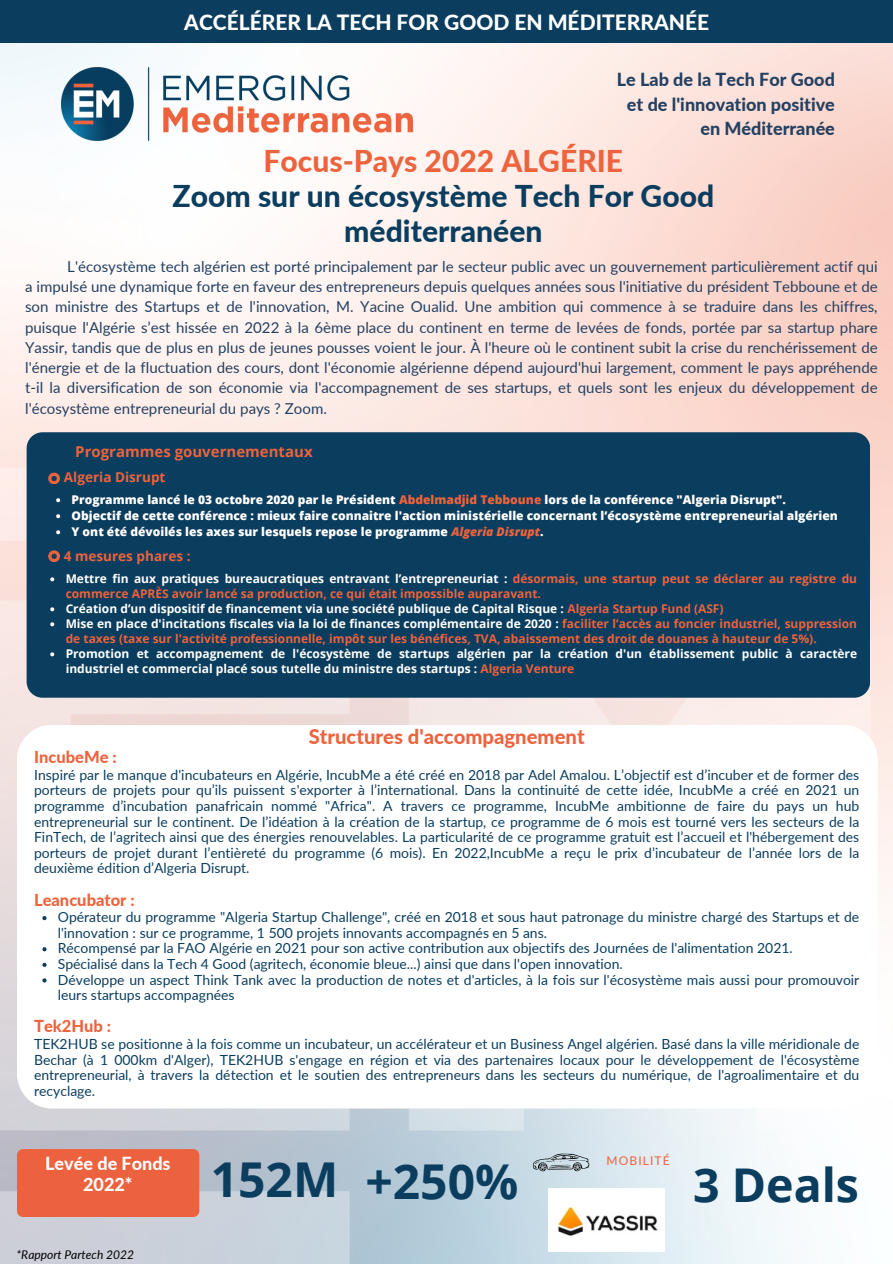
<style>
.page{position:relative;width:893px;height:1264px;background:#fff}
.page>*{position:absolute;margin:0;border:0;box-sizing:border-box;transform-origin:0 0}
.t1{font:700 48px "Open Sans";color:#0b3d5e}
.t2{font:700 46.5px "Open Sans";color:#0b3d5e}
.t3{font:800 30px/34.8px "Lato";color:#0b3d5e;text-align:center}
.t4{font:800 30px "Lato";color:#ed633e}
.t5{font:800 21px "Lato";color:#fff}
.t6{font:800 20.25px "Lato";color:#ed633e}
.t7{font:800 18px "Lato";color:#244061}
.t8{font:800 18px "Lato";color:#fff}
.t9{font:800 16.5px "Lato";color:#ed633e}
.t10{font:15px/20.2px "Lato";color:#244061;text-align:justify}
.t11{font:700 15px "Open Sans";color:#ed633e}
.t12{font:13.95px/15.6px "Lato";color:#0b3d5e;text-align:justify}
.t13{font:700 13.5px "Open Sans";color:#ed633e}
.t14{font:700 12px/15px "Open Sans";color:#ed633e}
.t15{font:800 12px "Open Sans";color:#fff}
.t16{font:700 12px/15px "Open Sans";color:#fff}
.t17{font:italic 12px "Lato";color:#000}
.t18{font:12px "Lato";letter-spacing:.095em;color:#ed633e}
.s1{color:#ed633e}
.s2{font-style:italic;color:#ed633e}
.s3{color:#fff}
</style>
<div class="page">
<img style="left:0;top:42px;width:892px;height:862px">
<img style="left:62px;top:67px;width:351px;height:74px">
<img style="left:0;top:469px;width:870px;height:794px">
<div style="left:0;top:0;width:892px;height:42px;background:#0b3d5e"></div>
<div style="left:17px;top:724px;width:860px;height:384px;background:#fff;border-radius:35px"></div>
<div style="left:27px;top:432px;width:843px;height:265px;background:#0b3d5e;border-radius:16px"></div>
<svg style="left:48px;top:472px;width:12px;height:12px"></svg>
<svg style="left:48px;top:550px;width:12px;height:12px"></svg>
<div style="left:17px;top:1148px;width:182px;height:68px;background:#ed623e;border-radius:6px"></div>
<svg style="left:50px;top:577px;width:4px;height:4px"></svg>
<svg style="left:50px;top:607px;width:4px;height:4px"></svg>
<svg style="left:50px;top:622px;width:4px;height:4px"></svg>
<svg style="left:50px;top:652px;width:4px;height:4px"></svg>
<svg style="left:533px;top:1152px;width:56px;height:19px"></svg>
<svg style="left:42px;top:916px;width:5px;height:4px"></svg>
<svg style="left:42px;top:947px;width:5px;height:4px"></svg>
<svg style="left:42px;top:962px;width:5px;height:4px"></svg>
<svg style="left:42px;top:978px;width:5px;height:4px"></svg>
<svg style="left:56px;top:498px;width:4px;height:4px"></svg>
<svg style="left:56px;top:514px;width:4px;height:4px"></svg>
<svg style="left:56px;top:530px;width:4px;height:4px"></svg>
<img style="left:548px;top:1188px;width:116px;height:63px">
<p class="t5" style="left:184px;top:9px;width:526px">ACCÉLÉRER LA TECH FOR GOOD EN MÉDITERRANÉE</p>
<p class="t7" style="left:616px;top:68px;width:220px">Le Lab de la Tech For Good</p>
<p class="t7" style="left:627px;top:93px;width:209px">et de l'innovation positive</p>
<p class="t7" style="left:700px;top:117px;width:136px">en Méditerranée</p>
<p class="t4" style="left:263px;top:143px;width:361px">Focus-Pays 2022 ALGÉRIE</p>
<p class="t3" style="left:172px;top:178px;width:543px">Zoom sur un écosystème Tech For Good méditerranéen</p>
<p class="t10" style="left:25px;top:256px;width:854px;text-indent:42px">L'écosystème tech algérien est porté principalement par le secteur public avec un gouvernement particulièrement actif qui a impulsé une dynamique forte en faveur des entrepreneurs depuis quelques années sous l'initiative du président Tebboune et de son ministre des Startups et de l'innovation, M. Yacine Oualid. Une ambition qui commence à se traduire dans les chiffres, puisque l'Algérie s’est hissée en 2022 à la 6ème place du continent en terme de levées de fonds, portée par sa startup phare Yassir, tandis que de plus en plus de jeunes pousses voient le jour. À l'heure où le continent subit la crise du renchérissement de l'énergie et de la fluctuation des cours, dont l'économie algérienne dépend aujourd'hui largement, comment le pays appréhende t-il la diversification de son économie via l'accompagnement de ses startups, et quels sont les enjeux du développement de l'écosystème entrepreneurial du pays ? Zoom.</p>
<p class="t11" style="left:75px;top:441px;width:239px">Programmes gouvernementaux</p>
<p class="t13" style="left:64px;top:467px;width:103px">Algeria Disrupt</p>
<p class="t15" style="left:72px;top:491px;width:716px">Programme lancé le 03 octobre 2020 par le Président <span class="s1">Abdelmadjid Tebboune</span> lors de la conférence "Algeria Disrupt".</p>
<p class="t15" style="left:72px;top:507px;width:767px">Objectif de cette conférence : mieux faire connaitre l'action ministérielle concernant l’écosystème entrepreneurial algérien</p>
<p class="t15" style="left:72px;top:523px;width:473px">Y ont été dévoilés les axes sur lesquels repose le programme <span class="s2">Algeria Disrupt</span>.</p>
<p class="t13" style="left:64px;top:547px;width:128px">4 mesures phares :</p>
<p class="t14" style="left:66px;top:571px;width:793px"><span class="s3">Mettre fin aux pratiques bureaucratiques entravant l’entrepreneuriat :</span> désormais, une startup peut se déclarer au registre du commerce APRÈS avoir lancé sa production, ce qui était impossible auparavant.</p>
<p class="t16" style="left:66px;top:601px;width:659px">Création d’un dispositif de financement via une société publique de Capital Risque : <span class="s1">Algeria Startup Fund (ASF)</span></p>
<p class="t14" style="left:66px;top:616px;width:792px"><span class="s3">Mise en place d'incitations fiscales via la loi de finances complémentaire de 2020 :</span> faciliter l’accès au foncier industriel, suppression de taxes (taxe sur l'activité professionnelle, impôt sur les bénéfices, TVA, abaissement des droit de douanes à hauteur de 5%).</p>
<p class="t16" style="left:66px;top:646px;width:792px">Promotion et accompagnement de l'écosystème de startups algérien par la création d'un établissement public à caractère industriel et commercial placé sous tutelle du ministre des startups : <span class="s1">Algeria Venture</span></p>
<p class="t6" style="left:309px;top:723px;width:277px">Structures d'accompagnement</p>
<p class="t9" style="left:34px;top:747px;width:84px">IncubeMe :</p>
<p class="t12" style="left:34px;top:766px;width:826px">Inspiré par le manque d'incubateurs en Algérie, IncubMe a été créé en 2018 par Adel Amalou. L’objectif est d’incuber et de former des porteurs de projets pour qu’ils puissent s'exporter à l’international. Dans la continuité de cette idée, IncubMe a créé en 2021 un programme d’incubation panafricain nommé "Africa". A travers ce programme, IncubMe ambitionne de faire du pays un hub entrepreneurial sur le continent. De l’idéation à la création de la startup, ce programme de 6 mois est tourné vers les secteurs de la FinTech, de l’agritech ainsi que des énergies renouvelables. La particularité de ce programme gratuit est l’accueil et l'hébergement des porteurs de projet durant l’entièreté du programme (6 mois). En 2022,IncubMe a reçu le prix d’incubateur de l’année lors de la deuxième édition d’Algeria Disrupt.</p>
<p class="t9" style="left:34px;top:889px;width:102px">Leancubator :</p>
<p class="t12" style="left:58px;top:909px;width:803px">Opérateur du programme "Algeria Startup Challenge", créé en 2018 et sous haut patronage du ministre chargé des Startups et de l'innovation : sur ce programme, 1 500 projets innovants accompagnés en 5 ans.</p>
<p class="t12" style="left:58px;top:940px;width:736px">Récompensé par la FAO Algérie en 2021 pour son active contribution aux objectifs des Journées de l'alimentation 2021.</p>
<p class="t12" style="left:58px;top:955px;width:566px">Spécialisé dans la Tech 4 Good (agritech, économie bleue...) ainsi que dans l'open innovation.</p>
<p class="t12" style="left:58px;top:971px;width:803px">Développe un aspect Think Tank avec la production de notes et d'articles, à la fois sur l'écosystème mais aussi pour promouvoir leurs startups accompagnées</p>
<p class="t9" style="left:34px;top:1016px;width:79px">Tek2Hub :</p>
<p class="t12" style="left:34px;top:1035px;width:826px">TEK2HUB se positionne à la fois comme un incubateur, un accélérateur et un Business Angel algérien. Basé dans la ville méridionale de Bechar (à 1 000km d'Alger), TEK2HUB s'engage en région et via des partenaires locaux pour le développement de l'écosystème entrepreneurial, à travers la détection et le soutien des entrepreneurs dans les secteurs du numérique, de l'agroalimentaire et du recyclage.</p>
<p class="t8" style="left:45px;top:1151px;width:127px">Levée de Fonds</p>
<p class="t8" style="left:83px;top:1173px;width:51px">2022*</p>
<p class="t17" style="left:17px;top:1246px;width:119px">*Rapport Partech 2022</p>
<p class="t18" style="left:606px;top:1152px;width:65px">MOBILITÉ</p>
<p class="t1" style="left:211px;top:1145px;width:129px">152M</p>
<p class="t1" style="left:365px;top:1147px;width:154px">+250%</p>
<p class="t2" style="left:693px;top:1151px;width:167px">3 Deals</p>
</div>
